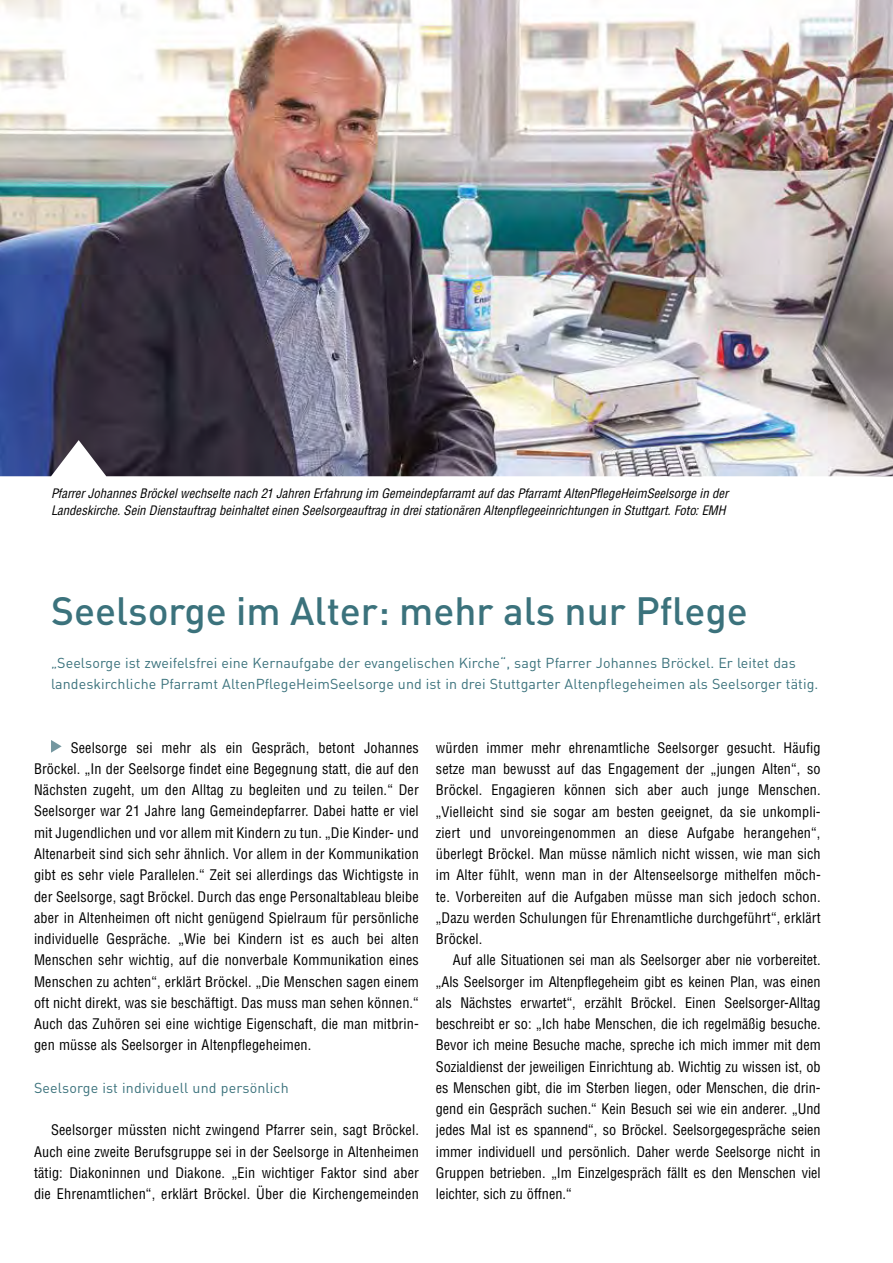
<style>
.page{position:relative;width:893px;height:1263px;background:#fff}
.page>*{position:absolute;margin:0;border:0;box-sizing:border-box;transform-origin:0 0}
.t1{font:500 39px "DIN";color:#3b727c}
.t2{font:condensed 14.25px/21.3px "Helvetica LT Std";letter-spacing:.01em;color:#000;text-align:justify}
.t3{font:14.25px/21.3px "DIN";letter-spacing:.005em;color:#3b727c}
.t4{font:italic condensed 12.75px/16.5px "Helvetica LT Std";color:#000}
</style>
<div class="page">
<svg style="left:51px;top:740px;width:11px;height:13px"></svg>
<img style="left:0;top:0;width:893px;height:476px">
<p class="t4" style="left:51px;top:485px;width:679px">Pfarrer Johannes Bröckel wechselte nach 21 Jahren Erfahrung im Gemeindepfarramt auf das Pfarramt AltenPflegeHeimSeelsorge in der<br>Landeskirche. Sein Dienstauftrag beinhaltet einen Seelsorgeauftrag in drei stationären Altenpflegeeinrichtungen in Stuttgart. Foto: EMH</p>
<h1 class="t1" style="left:51px;top:586px;width:698px">Seelsorge im Alter: mehr als nur Pflege</h1>
<p class="t3" style="left:51px;top:652px;width:769px">„Seelsorge ist zweifelsfrei eine Kernaufgabe der evangelischen Kirche“, sagt Pfarrer Johannes Bröckel. Er leitet das landeskirchliche Pfarramt AltenPflegeHeimSeelsorge und ist in drei Stuttgarter Altenpflegeheimen als Seelsorger tätig.</p>
<p class="t2" style="left:34px;top:737px;width:386px;text-indent:37px">Seelsorge sei mehr als ein Gespräch, betont Johannes Bröckel. „In der Seelsorge findet eine Begegnung statt, die auf den Nächsten zugeht, um den Alltag zu begleiten und zu teilen.“ Der Seelsorger war 21 Jahre lang Gemeindepfarrer. Dabei hatte er viel mit Jugendlichen und vor allem mit Kindern zu tun. „Die Kinder- und Altenarbeit sind sich sehr ähnlich. Vor allem in der Kommunikation gibt es sehr viele Parallelen.“ Zeit sei allerdings das Wichtigste in der Seelsorge, sagt Bröckel. Durch das enge Personaltableau bleibe aber in Altenheimen oft nicht genügend Spielraum für persönliche individuelle Gespräche. „Wie bei Kindern ist es auch bei alten Menschen sehr wichtig, auf die nonverbale Kommunikation eines Menschen zu achten“, erklärt Bröckel. „Die Menschen sagen einem oft nicht direkt, was sie beschäftigt. Das muss man sehen können.“ Auch das Zuhören sei eine wichtige Eigenschaft, die man mitbrin&shy;gen müsse als Seelsorger in Altenpflegeheimen.</p>
<p class="t3" style="left:34px;top:1077px;width:256px">Seelsorge ist individuell und persönlich</p>
<p class="t2" style="left:34px;top:1119px;width:386px;text-indent:17px">Seelsorger müssten nicht zwingend Pfarrer sein, sagt Bröckel.<br>Auch eine zweite Berufsgruppe sei in der Seelsorge in Altenheimen tätig: Diakoninnen und Diakone. „Ein wichtiger Faktor sind aber die Ehrenamtlichen“, erklärt Bröckel. Über die Kirchengemeinden</p>
<p class="t2" style="left:436px;top:737px;width:386px">würden immer mehr ehrenamtliche Seelsorger gesucht. Häufig setze man bewusst auf das Engagement der „jungen Alten“, so Bröckel. Engagieren können sich aber auch junge Menschen. „Vielleicht sind sie sogar am besten geeignet, da sie unkompli&shy;ziert und unvoreingenommen an diese Aufgabe herangehen“, überlegt Bröckel. Man müsse nämlich nicht wissen, wie man sich im Alter fühlt, wenn man in der Altenseelsorge mithelfen möch&shy;te. Vorbereiten auf die Aufgaben müsse man sich jedoch schon. „Dazu werden Schulungen für Ehrenamtliche durchgeführt“, erklärt Bröckel.</p>
<p class="t2" style="left:436px;top:949px;width:386px;text-indent:17px">Auf alle Situationen sei man als Seelsorger aber nie vorbereitet. „Als Seelsorger im Altenpflegeheim gibt es keinen Plan, was einen als Nächstes erwartet“, erzählt Bröckel. Einen Seelsorger-Alltag beschreibt er so: „Ich habe Menschen, die ich regelmäßig besuche.<br>Bevor ich meine Besuche mache, spreche ich mich immer mit dem Sozialdienst der jeweiligen Einrichtung ab. Wichtig zu wissen ist, ob es Menschen gibt, die im Sterben liegen, oder Menschen, die drin&shy;gend ein Gespräch suchen.“ Kein Besuch sei wie ein anderer. „Und jedes Mal ist es spannend“, so Bröckel. Seelsorgegespräche seien immer individuell und persönlich. Daher werde Seelsorge nicht in Gruppen betrieben. „Im Einzelgespräch fällt es den Menschen viel leichter, sich zu öffnen.“</p>
</div>
